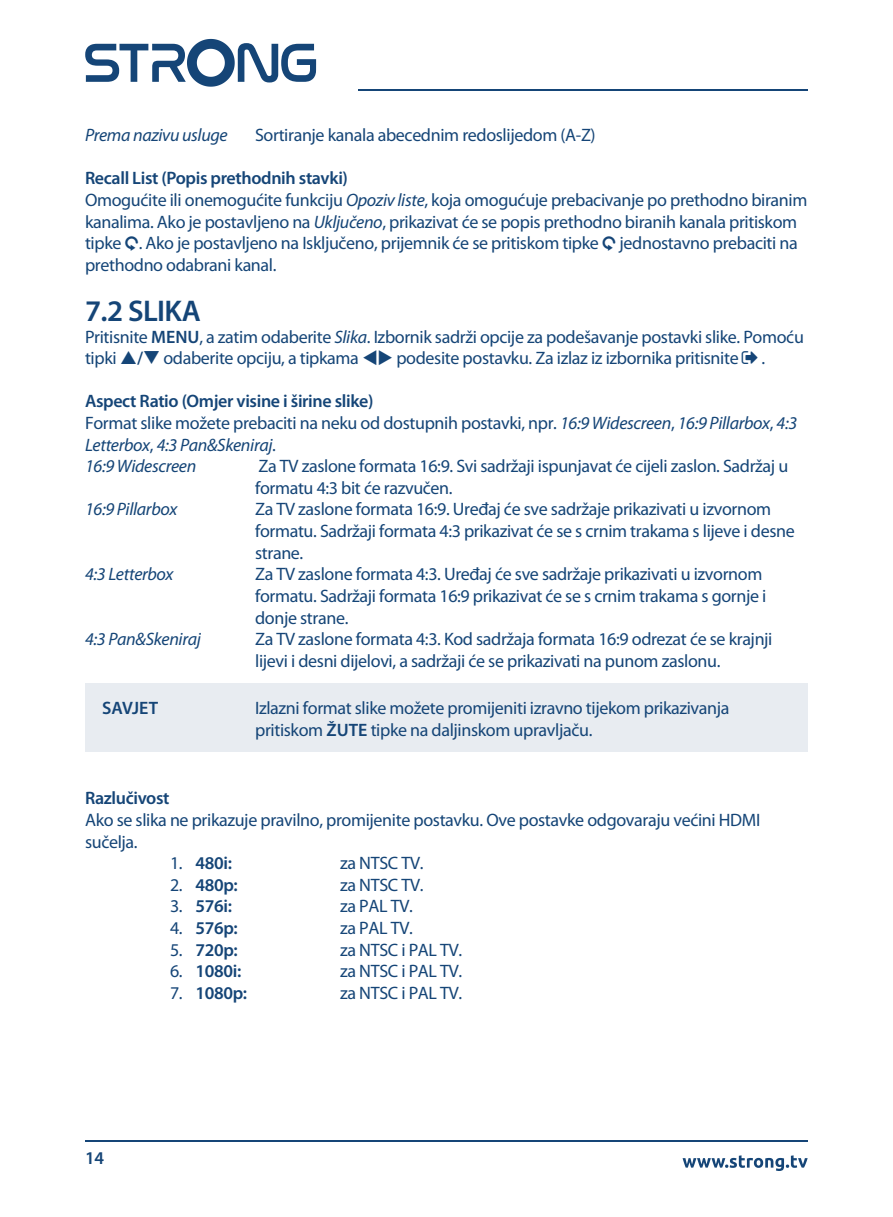
<style>
.page{position:relative;width:893px;height:1217px;background:#fff}
.page>*{position:absolute;margin:0;border:0;box-sizing:border-box;transform-origin:0 0}
.t1{font:600 30px "Myriad Pro";letter-spacing:-.02em;color:#154577}
.t2{font:18px/21.6px "Myriad Pro";letter-spacing:-.02em;color:#154577}
.t3{font:italic 18px/21.6px "Myriad Pro";letter-spacing:-.02em;color:#154577}
.t4{font:600 18px "Myriad Pro";letter-spacing:-.02em;color:#154577}
.s1{font-weight:600}
.s2{font-style:italic}
.s3{font-family:"Guifxv 2 Transports"}
.s4{font-weight:600;font-style:normal}
.s5{font-style:normal}
.s6{font-weight:400}
</style>
<div class="page">
<hr style="left:358px;top:90px;width:450px;height:1px;background:#154577">
<svg style="left:85px;top:39px;width:231px;height:48px"></svg>
<hr style="left:85px;top:1140px;width:723px;height:1px;background:#154577">
<svg style="left:683px;top:1155px;width:125px;height:15px"></svg>
<div style="left:85px;top:682px;width:723px;height:150px;background:#e8ecf1"></div>
<div style="left:85px;top:752px;width:723px;height:105px;background:#fff"></div>
<p class="t3" style="left:85px;top:125px;width:144px">Prema nazivu usluge</p>
<p class="t2" style="left:255px;top:125px;width:342px">Sortiranje kanala abecednim redoslijedom (A-Z)</p>
<p class="t2" style="left:85px;top:168px;width:724px"><span class="s1">Recall List (Popis prethodnih stavki)<br></span>Omogućite ili onemogućite funkciju <span class="s2">Opoziv liste</span>, koja omogućuje prebacivanje po prethodno biranim kanalima. Ako je postavljeno na <span class="s2">Uključeno</span>, prikazivat će se popis prethodno biranih kanala pritiskom tipke <span class="s3">9</span>. Ako je postavljeno na Isključeno, prijemnik će se pritiskom tipke <span class="s3">9</span> jednostavno prebaciti na prethodno odabrani kanal.</p>
<h1 class="t1" style="left:85px;top:292px;width:117px">7.2 SLIKA</h1>
<p class="t2" style="left:85px;top:326px;width:720px">Pritisnite <span class="s1">MENU</span>, a zatim odaberite <span class="s2">Slika</span>. Izbornik sadrži opcije za podešavanje postavki slike. Pomoću tipki <span class="s1">/</span>❑ odaberite opciju, a tipkama ▼◆ podesite postavku. Za izlaz iz izbornika pritisnite</p>
<p class="t2" style="left:762px;top:347px;width:5px">.</p>
<p class="t3" style="left:85px;top:391px;width:714px"><span class="s4">Aspect Ratio (Omjer visine i širine slike)<br></span><span class="s5">Format slike možete prebaciti na neku od dostupnih postavki, npr.</span> 16:9 Widescreen<span class="s5">,</span> 16:9 Pillarbox<span class="s5">,</span> 4:3<br>Letterbox<span class="s5">,</span> 4:3 Pan&amp;Skeniraj<span class="s5">.<br></span>16:9 Widescreen</p>
<p class="t2" style="left:255px;top:455px;width:535px">Za TV zaslone formata 16:9. Svi sadržaji ispunjavat će cijeli zaslon. Sadržaj u formatu 4:3 bit će razvučen.</p>
<p class="t3" style="left:85px;top:499px;width:94px">16:9 Pillarbox</p>
<p class="t2" style="left:255px;top:499px;width:541px">Za TV zaslone formata 16:9. Uređaj će sve sadržaje prikazivati u izvornom formatu. Sadržaji formata 4:3 prikazivat će se s crnim trakama s lijeve i desne strane.</p>
<p class="t3" style="left:85px;top:563px;width:90px">4:3 Letterbox</p>
<p class="t2" style="left:255px;top:563px;width:513px">Za TV zaslone formata 4:3. Uređaj će sve sadržaj e prikazivati u izv ornom formatu. Sad ržaji formata 16: 9 prikazivat će se s crnim trakama s gornje i donje strane.</p>
<p class="t3" style="left:85px;top:628px;width:117px">4:3 Pan&amp;Skeniraj</p>
<p class="t2" style="left:255px;top:628px;width:519px">Za TV zaslone formata 4:3. Kod sadržaja formata 16:9 odrezat će se krajnji lijevi i desni dijelovi, a sadržaji će se prikazivati na punom zaslonu.</p>
<p class="t4" style="left:102px;top:696px;width:57px">SAVJET</p>
<p class="t2" style="left:255px;top:697px;width:476px">Izlazni format slike možete promijeniti izravno tijekom prikazivanja pritiskom <span class="s1">ŽUTE</span> tipke na daljinskom upravljaču.</p>
<p class="t4" style="left:85px;top:786px;width:86px">Razlučivost</p>
<p class="t2" style="left:85px;top:809px;width:677px">Ako se slika ne prikazuje pravilno, promijenite postavku. Ove postavke odgovaraju većini HDMI sučelja.</p>
<p class="t4" style="left:170px;top:851px;width:63px"><span class="s6">1.</span> 480i:</p>
<p class="t2" style="left:340px;top:852px;width:85px">za NTSC TV.</p>
<p class="t4" style="left:170px;top:873px;width:69px"><span class="s6">2.</span> 480p:</p>
<p class="t2" style="left:340px;top:874px;width:85px">za NTSC TV.</p>
<p class="t4" style="left:170px;top:894px;width:63px"><span class="s6">3.</span> 576i:</p>
<p class="t2" style="left:340px;top:895px;width:74px">za PAL TV.</p>
<p class="t4" style="left:170px;top:916px;width:69px"><span class="s6">4.</span> 576p:</p>
<p class="t2" style="left:340px;top:917px;width:74px">za PAL TV.</p>
<p class="t4" style="left:170px;top:937px;width:69px"><span class="s6">5.</span> 720p:</p>
<p class="t2" style="left:340px;top:938px;width:124px">za NTSC i PAL TV.</p>
<p class="t4" style="left:170px;top:959px;width:73px"><span class="s6">6.</span> 1080i:</p>
<p class="t2" style="left:340px;top:960px;width:124px">za NTSC i PAL TV.</p>
<p class="t4" style="left:170px;top:981px;width:79px"><span class="s6">7.</span> 1080p:</p>
<p class="t2" style="left:340px;top:982px;width:124px">za NTSC i PAL TV.</p>
<p class="t4" style="left:85px;top:1146px;width:20px">14</p>
</div>
